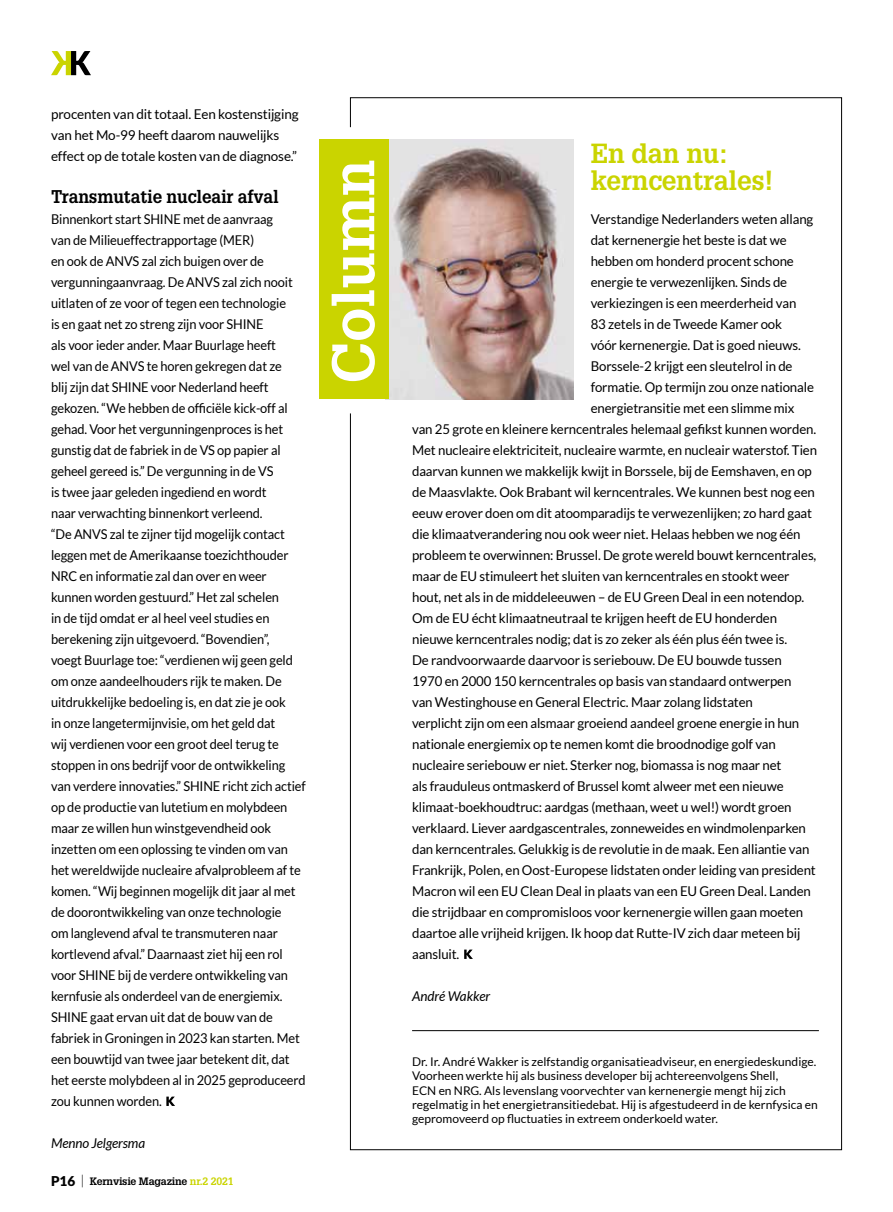
<style>
.page{position:relative;width:893px;height:1212px;background:#fff}
.page>*{position:absolute;margin:0;border:0;box-sizing:border-box;transform-origin:0 0}
.t1{font:700 58.5px "Glypha";color:#fff}
.t2{font:700 27px/27px "Glypha";letter-spacing:-.01em;color:#cad400}
.t3{font:700 18px "Glypha";letter-spacing:-.01em;color:#000;scale:.95 1}
.t4{font:13.5px/21px "Lato";letter-spacing:-.01em;color:#000}
.t5{font:13.5px/21px "Lato";letter-spacing:-.01em;color:#000;scale:.95 1}
.t6{font:italic 13.5px "Lato";letter-spacing:-.01em;color:#000}
.t7{font:12px/14.4px "Lato";color:#000}
.t8{font:700 10.5px "Glypha";letter-spacing:-.02em;color:#000}
.s1{font-family:"Lato";font-weight:900;font-size:13.5px}
.s2{font-family:"Lato";font-weight:300;font-size:13.5px}
.s3{color:#cad400}
</style>
<div class="page">
<svg style="left:51px;top:51px;width:40px;height:24px"></svg>
<svg style="left:350px;top:97px;width:492px;height:1053px"></svg>
<svg style="left:464px;top:949px;width:9px;height:10px"></svg>
<img style="left:389px;top:139px;width:185px;height:260px">
<div style="left:320px;top:139px;width:69px;height:260px;background:#cad400"></div>
<hr style="left:412px;top:1030px;width:407px;height:1px;background:#000">
<svg style="left:166px;top:1096px;width:9px;height:10px"></svg>
<p class="t4" style="left:51px;top:103px;width:249px">procenten van dit totaal. Een kostenstijging van het Mo-99 heeft daarom nauwelijks effect op de totale kosten van de diagnose.”</p>
<h3 class="t3" style="left:51px;top:185px;width:241px">Transmutatie nucleair afval</h3>
<p class="t5" style="left:51px;top:208px;width:270px">Binnenkort start SHINE met de aanvraag<br>van de Milieueffectrapportage (MER)<br>en ook de ANVS zal zich buigen over de vergunningaanvraag. De ANVS zal zich nooit uitlaten of ze voor of tegen een technologie<br>is en gaat net zo streng zijn voor SHINE<br>als voor ieder ander. Maar Buurlage heeft<br>wel van de ANVS te horen gekregen dat ze<br>blij zijn dat SHINE voor Nederland heeft gekozen. “We hebben de officiële kick-off al gehad. Voor het vergunningenproces is het gunstig dat de fabriek in de VS op papier al geheel gereed is.” De vergunning in de VS<br>is twee jaar geleden ingediend en wordt<br>naar verwachting binnenkort verleend.<br>“De ANVS zal te zijner tijd mogelijk contact leggen met de Amerikaanse toezichthouder NRC en informatie zal dan over en weer kunnen worden gestuurd.” Het zal schelen<br>in de tijd omdat er al heel veel studies en berekening zijn uitgevoerd. “Bovendien”,<br>voegt Buurlage toe: “verdienen wij geen geld om onze aandeelhouders rijk te maken. De uitdrukkelijke bedoeling is, en dat zie je ook<br>in onze langetermijnvisie, om het geld dat<br>wij verdienen voor een groot deel terug te stoppen in ons bedrijf voor de ontwikkeling van verdere innovaties.” SHINE richt zich actief op de productie van lutetium en molybdeen maar ze willen hun winstgevendheid ook inzetten om een oplossing te vinden om van het wereldwijde nucleaire afvalprobleem af te komen. “Wij beginnen mogelijk dit jaar al met de doorontwikkeling van onze technologie<br>om langlevend afval te transmuteren naar kortlevend afval.” Daarnaast ziet hij een rol voor SHINE bij de verdere ontwikkeling van kernfusie als onderdeel van de energiemix.<br>SHINE gaat ervan uit dat de bouw van de fabriek in Groningen in 2023 kan starten. Met een bouwtijd van twee jaar betekent dit, dat het eerste molybdeen al in 2025 geproduceerd zou kunnen worden.</p>
<p class="t6" style="left:51px;top:1135px;width:96px">Menno Jelgersma</p>
<p class="t8" style="left:51px;top:1174px;width:184px"><span class="s1">P16</span> <span class="s2">|</span> Kernvisie Magazine <span class="s3">nr.2 2021</span></p>
<h1 class="t1" style="left:317px;top:384px;width:226px;rotate:-90deg">Column</h1>
<h2 class="t2" style="left:591px;top:139px;width:184px">En dan nu: kerncentrales!</h2>
<p class="t4" style="left:591px;top:208px;width:224px">Verstandige Nederlanders weten allang</p>
<p class="t4" style="left:591px;top:229px;width:198px">dat kernenergie het beste is dat we</p>
<p class="t4" style="left:591px;top:250px;width:205px">hebben om honderd procent schone</p>
<p class="t4" style="left:591px;top:271px;width:198px">energie te verwezenlijken. Sinds de</p>
<p class="t4" style="left:591px;top:292px;width:207px">verkiezingen is een meerderheid van</p>
<p class="t4" style="left:591px;top:313px;width:193px">83 zetels in de Tweede Kamer ook</p>
<p class="t4" style="left:591px;top:334px;width:212px">vóór kernenergie. Dat is goed nieuws.</p>
<p class="t4" style="left:591px;top:355px;width:203px">Borssele-2 krijgt een sleutelrol in de</p>
<p class="t4" style="left:591px;top:376px;width:225px">formatie. Op termijn zou onze nationale</p>
<p class="t4" style="left:591px;top:397px;width:205px">energietransitie met een slimme mix</p>
<p class="t4" style="left:412px;top:418px;width:406px">van 25 grote en kleinere kerncentrales helemaal gefikst kunnen worden.</p>
<p class="t4" style="left:412px;top:439px;width:406px">Met nucleaire elektriciteit, nucleaire warmte, en nucleair waterstof. Tien</p>
<p class="t4" style="left:412px;top:460px;width:401px">daarvan kunnen we makkelijk kwijt in Borssele, bij de Eemshaven, en op</p>
<p class="t4" style="left:412px;top:481px;width:404px">de Maasvlakte. Ook Brabant wil kerncentrales. We kunnen best nog een</p>
<p class="t4" style="left:412px;top:502px;width:401px">eeuw erover doen om dit atoomparadijs te verwezenlijken; zo hard gaat</p>
<p class="t4" style="left:412px;top:523px;width:390px">die klimaatverandering nou ook weer niet. Helaas hebben we nog één</p>
<p class="t4" style="left:412px;top:544px;width:406px">probleem te overwinnen: Brussel. De grote wereld bouwt kerncentrales,</p>
<p class="t4" style="left:412px;top:565px;width:379px">maar de EU stimuleert het sluiten van kerncentrales en stookt weer</p>
<p class="t4" style="left:412px;top:586px;width:394px">hout, net als in de middeleeuwen – de EU Green Deal in een notendop.</p>
<p class="t4" style="left:412px;top:607px;width:366px">Om de EU écht klimaatneutraal te krijgen heeft de EU honderden</p>
<p class="t4" style="left:412px;top:628px;width:377px">nieuwe kerncentrales nodig; dat is zo zeker als één plus één twee is.</p>
<p class="t4" style="left:412px;top:649px;width:371px">De randvoorwaarde daarvoor is seriebouw. De EU bouwde tussen</p>
<p class="t4" style="left:412px;top:670px;width:381px">1970 en 2000 150 kerncentrales op basis van standaard ontwerpen</p>
<p class="t4" style="left:412px;top:691px;width:342px">van Westinghouse en General Electric. Maar zolang lidstaten</p>
<p class="t4" style="left:412px;top:712px;width:389px">verplicht zijn om een alsmaar groeiend aandeel groene energie in hun</p>
<p class="t4" style="left:412px;top:733px;width:365px">nationale energiemix op te nemen komt die broodnodige golf van</p>
<p class="t4" style="left:412px;top:754px;width:371px">nucleaire seriebouw er niet. Sterker nog, biomassa is nog maar net</p>
<p class="t4" style="left:412px;top:775px;width:373px">als frauduleus ontmaskerd of Brussel komt alweer met een nieuwe</p>
<p class="t4" style="left:412px;top:796px;width:381px">klimaat-boekhoudtruc: aardgas (methaan, weet u wel!) wordt groen</p>
<p class="t4" style="left:412px;top:817px;width:395px">verklaard. Liever aardgascentrales, zonneweides en windmolenparken</p>
<p class="t4" style="left:412px;top:839px;width:399px">dan kerncentrales. Gelukkig is de revolutie in de maak. Een alliantie van</p>
<p class="t4" style="left:412px;top:860px;width:405px">Frankrijk, Polen, en Oost-Europese lidstaten onder leiding van president</p>
<p class="t4" style="left:412px;top:881px;width:400px">Macron wil een EU Clean Deal in plaats van een EU Green Deal. Landen</p>
<p class="t4" style="left:412px;top:902px;width:393px">die strijdbaar en compromisloos voor kernenergie willen gaan moeten</p>
<p class="t4" style="left:412px;top:923px;width:390px">daartoe alle vrijheid krijgen. Ik hoop dat Rutte-IV zich daar meteen bij</p>
<p class="t4" style="left:412px;top:944px;width:49px">aansluit.</p>
<p class="t6" style="left:412px;top:988px;width:80px">André Wakker</p>
<p class="t7" style="left:412px;top:1054px;width:407px">Dr. Ir. André Wakker is zelfstandig organisatieadviseur, en energiedeskundige.<br>Voorheen werkte hij als business developer bij achtereenvolgens Shell,<br>ECN en NRG. Als levenslang voorvechter van kernenergie mengt hij zich regelmatig in het energietransitiedebat. Hij is afgestudeerd in de kernfysica en gepromoveerd op fluctuaties in extreem onderkoeld water.</p>
</div>
